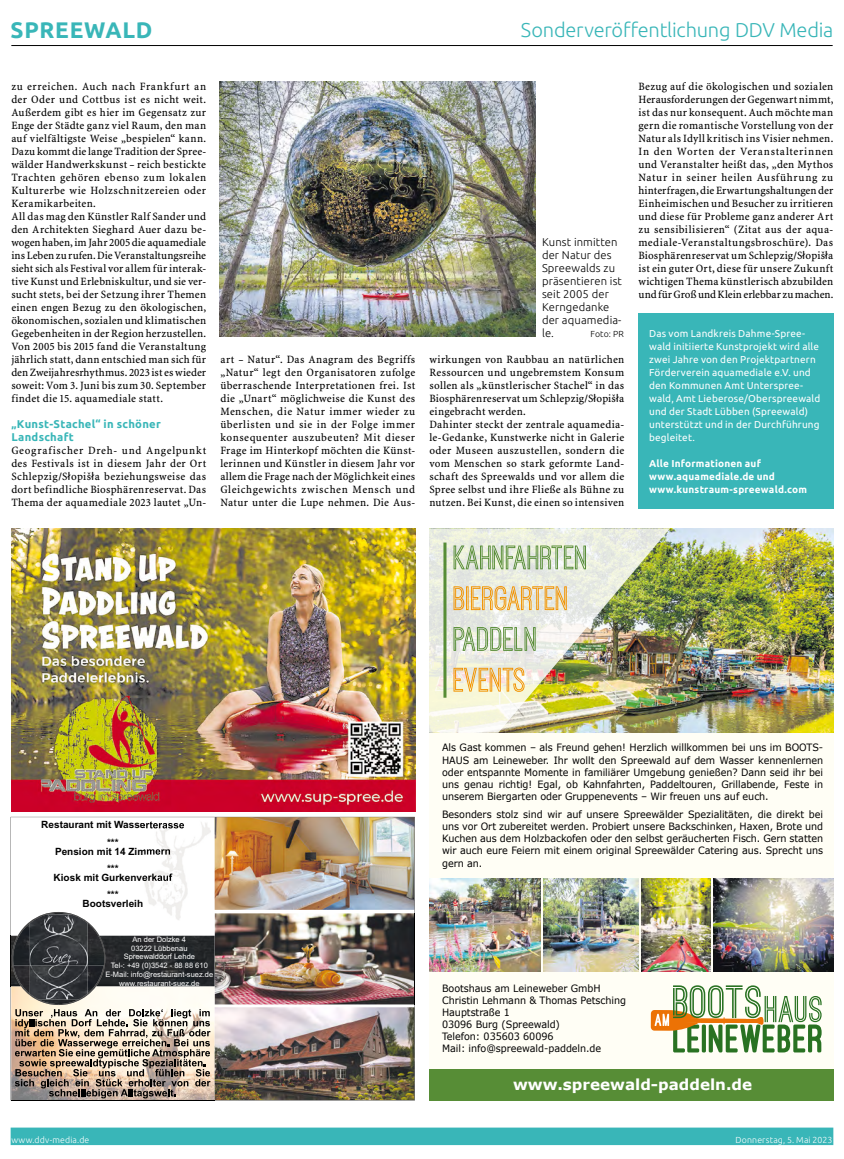
<style>
.page{position:relative;width:844px;height:1159px;background:#fff}
.page>*{position:absolute;margin:0;border:0;box-sizing:border-box;transform-origin:0 0}
.Rubriktitel{font:700 22.5px "Ubuntu SZ";letter-spacing:.035em;color:#39b6b8}
.Fliesstext{font:300 20px "Ubuntu SZ";letter-spacing:-.01em;color:#39b6b8}
.t1{font:700 15.12px "Verdana";color:#fff}
.Fliesstext-2{font:11.25px/13px "SZ Minion";letter-spacing:.02em;color:#000;text-align:justify}
.Bildunterschrift{font:300 11.25px/13px "Ubuntu SZ";letter-spacing:.01em;color:#000}
.Fliesstext-3{font:700 11.25px "Ubuntu SZ";letter-spacing:.025em;color:#39b6b8}
.t2{font:10.12px/12.1px "Verdana";letter-spacing:-.005em;color:#000;text-align:justify;scale:.95 1}
.Fliesstext-4{font:10px/13px "Ubuntu SZ";letter-spacing:.015em;color:#fff}
.t3{font:700 10px/17.5px "Arial";color:#000}
.Fliesstext-5{font:700 10px "Ubuntu SZ";letter-spacing:.02em;color:#fff}
.Fliesstext-6{font:300 8.75px "Ubuntu SZ";letter-spacing:.015em;color:#fff}
.Bildunterschrift-2{font:300 8.75px "Ubuntu SZ";letter-spacing:.01em;color:#000}
.t4{font:7.5px/8.8px "Arial";color:#fff;text-align:center}
</style>
<div class="page">
<div style="left:11px;top:1127px;width:822px;height:18px;background:#39b6b8"></div>
<hr style="left:11px;top:45px;width:821px;height:1px;background:#000">
<img style="left:11px;top:817px;width:404px;height:283px">
<img style="left:11px;top:1100px;width:203px;height:1px">
<img style="left:11px;top:528px;width:405px;height:283px">
<div style="left:429px;top:528px;width:404px;height:572px;background:#fffef5"></div>
<img style="left:670px;top:528px;width:163px;height:204px">
<svg style="left:650px;top:985px;width:171px;height:67px"></svg>
<img style="left:429px;top:528px;width:241px;height:205px">
<img style="left:641px;top:878px;width:69px;height:93px">
<img style="left:429px;top:878px;width:111px;height:93px">
<img style="left:543px;top:878px;width:95px;height:93px">
<img style="left:713px;top:878px;width:120px;height:93px">
<svg style="left:453px;top:586px;width:113px;height:24px;background:#eacc95"></svg>
<svg style="left:453px;top:545px;width:133px;height:24px;background:#b9cda9"></svg>
<hr style="left:443px;top:542px;width:3px;height:156px;background:#578d36">
<img style="left:429px;top:627px;width:106px;height:281px">
<div style="left:429px;top:1069px;width:404px;height:31px;background:#578d36"></div>
<img style="left:220px;top:82px;width:315px;height:255px">
<div style="left:638px;top:313px;width:195px;height:195px;background:#39b6b8"></div>
<p class="Rubriktitel" style="left:11px;top:16px;width:143px">SPREEWALD</p>
<p class="Fliesstext" style="left:521px;top:18px;width:314px">Sonderveröffentlichung DDV Media</p>
<p class="Fliesstext-2" style="left:11px;top:80px;width:196px">zu erreichen. Auch nach Frankfurt an der Oder und Cottbus ist es nicht weit.<br>Außerdem gibt es hier im Gegensatz zur Enge der Städte ganz viel Raum, den man auf vielfältigste Weise „bespielen“ kann.<br>Dazu kommt die lange Tradition der Spree&shy;wälder Handwerkskunst – reich bestickte Trachten gehören ebenso zum lokalen Kulturerbe wie Holzschnitzereien oder Keramikarbeiten.</p>
<p class="Fliesstext-2" style="left:11px;top:210px;width:196px">All das mag den Künstler Ralf Sander und den Architekten Sieghard Auer dazu be&shy;wogen haben, im Jahr 2005 die aquamediale ins Leben zu rufen. Die Veranstaltungsreihe sieht sich als Festival vor allem für interak&shy;tive Kunst und Erlebniskultur, und sie ver&shy;sucht stets, bei der Setzung ihrer Themen einen engen Bezug zu den ökologischen, ökonomischen, sozialen und klimatischen Gegebenheiten in der Region herzustellen.<br>Von 2005 bis 2015 fand die Veranstaltung jährlich statt, dann entschied man sich für den Zweijahresrhythmus. 2023 ist es wieder soweit: Vom 3. Juni bis zum 30. September findet die 15. aquamediale statt.</p>
<p class="Fliesstext-3" style="left:11px;top:417px;width:151px">„Kunst-Stachel“ in schöner</p>
<p class="Fliesstext-3" style="left:11px;top:430px;width:64px">Landschaft</p>
<p class="Fliesstext-2" style="left:11px;top:444px;width:196px">Geografischer Dreh- und Angelpunkt des Festivals ist in diesem Jahr der Ort Schlepzig/Słopiš a beziehungsweise das dort befindliche Biosphärenreservat. Das Thema der aquamediale 2023 lautet „Un-</p>
<p class="Fliesstext-2" style="left:638px;top:80px;width:196px">Bezug auf die ökologischen und sozialen Herausforderungen der Gegenwart nimmt, ist das nur konsequent. Auch möchte man gern die romantische Vorstellung von der Natur als Idyll kritisch ins Visier nehmen.<br>In den Worten der Veranstalterinnen und Veranstalter heißt das, „den Mythos Natur in seiner heilen Ausführung zu hinterfragen, die Erwartungshaltungen der Einheimischen und Besucher zu irritieren und diese für Probleme ganz anderer Art zu sensibilisieren“ (Zitat aus der aqua&shy;mediale-Veranstaltungsbroschüre). Das Biosphärenreservat um Schlepzig/Słopiš a ist ein guter Ort, diese für unsere Zukunft wichtigen Thema künstlerisch abzubilden und für Groß und Klein erlebbar zu machen.</p>
<p class="Bildunterschrift" style="left:542px;top:235px;width:81px">Kunst inmitten der Natur des<br>Spreewalds zu präsentieren ist seit 2005 der<br>Kerngedanke der aquamedia&shy;le.</p>
<p class="Bildunterschrift-2" style="left:590px;top:328px;width:35px">Foto: PR</p>
<p class="Fliesstext-4" style="left:649px;top:326px;width:173px">Das vom Landkreis Dahme-Spree&shy;wald initiierte Kunstprojekt wird alle zwei Jahre von den Projektpartnern<br>Förderverein aquamediale e.V. und den Kommunen Amt Unterspree&shy;wald, Amt Lieberose/Oberspreewald und der Stadt Lübben (Spreewald) unterstützt und in der Durchführung begleitet.</p>
<p class="Fliesstext-5" style="left:649px;top:457px;width:113px">Alle Informationen auf</p>
<p class="Fliesstext-5" style="left:649px;top:470px;width:127px">www.aquamediale.de und</p>
<p class="Fliesstext-5" style="left:649px;top:483px;width:159px">www.kunstraum-spreewald.com</p>
<p class="Fliesstext-2" style="left:220px;top:353px;width:196px">art – Natur“. Das Anagram des Begriffs „Natur“ legt den Organisatoren zufolge überraschende Interpretationen frei. Ist die „Unart“ möglichweise die Kunst des Menschen, die Natur immer wieder zu überlisten und sie in der Folge immer konsequenter auszubeuten? Mit dieser Frage im Hinterkopf möchten die Künst&shy;lerinnen und Künstler in diesem Jahr vor allem die Frage nach der Möglichkeit eines Gleichgewichts zwischen Mensch und Natur unter die Lupe nehmen. Die Aus-</p>
<p class="Fliesstext-2" style="left:429px;top:353px;width:196px">wirkungen von Raubbau an natürlichen Ressourcen und ungebremstem Konsum sollen als „künstlerischer Stachel“ in das Biosphärenreservat um Schlepzig/Słopiš a eingebracht werden.</p>
<p class="Fliesstext-2" style="left:429px;top:418px;width:196px">Dahinter steckt der zentrale aquamedia&shy;le-Gedanke, Kunstwerke nicht in Galerie oder Museen auszustellen, sondern die vom Menschen so stark geformte Land&shy;schaft des Spreewalds und vor allem die Spree selbst und ihre Fließe als Bühne zu nutzen. Bei Kunst, die einen so intensiven</p>
<p class="t3" style="left:107px;top:816px;width:40px;text-indent:-66px">Restaurant mit Wasse ***</p>
<p class="t3" style="left:107px;top:842px;width:41px;text-indent:-52px">Pension mit 14 Zim ***</p>
<p class="t3" style="left:107px;top:868px;width:42px;text-indent:-53px">Kiosk mit Gurkenve ***</p>
<p class="t3" style="left:83px;top:895px;width:62px">Bootsverleih</p>
<p class="t4" style="left:105px;top:935px;width:109px">An der Dolzke 4<br>03222 Lübbenau<br>Spreewalddorf Lehde<br>Tel-: +49 (0)3542 - 88 88 610<br>E-Mail: info@restaurant-suez.de www.restaurant-suez.de</p>
<p class="t2" style="left:442px;top:741px;width:402px">Als Gast kommen – als Freund gehen! Herzlich willkommen bei uns im BOOTS-HAUS am Leineweber. Ihr wollt den Spreewald auf dem Wasser kennenlernen oder entspannte Momente in familiärer Umgebung genießen? Dann seid ihr bei uns genau richtig! Egal, ob Kahnfahrten, Paddeltouren, Grillabende, Feste in unserem Biergarten oder Gruppenevents – Wir freuen uns auf euch.</p>
<p class="t2" style="left:442px;top:808px;width:402px">Besonders stolz sind wir auf unsere Spreewälder Spezialitäten, die direkt bei uns vor Ort zubereitet werden. Probiert unsere Backschinken, Haxen, Brote und Kuchen aus dem Holzbackofen oder den selbst geräucherten Fisch. Gern statten wir auch eure Feiern mit einem original Spreewälder Catering aus. Sprecht uns gern an.</p>
<p class="t2" style="left:442px;top:982px;width:195px;text-align:left">Bootshaus am Leineweber GmbH<br>Christin Lehmann &amp; Thomas Petsching<br>Hauptstraße 1<br>03096 Burg (Spreewald)<br>Telefon: 035603 60096<br>Mail: info@spreewald-paddeln.de</p>
<p class="t1" style="left:513px;top:1074px;width:240px">www.spreewald-paddeln.de</p>
<p class="Fliesstext-6" style="left:11px;top:1134px;width:80px">www.ddv-media.de</p>
<p class="Fliesstext-6" style="left:735px;top:1134px;width:98px">Donnerstag, 5. Mai 2023</p>
</div>
